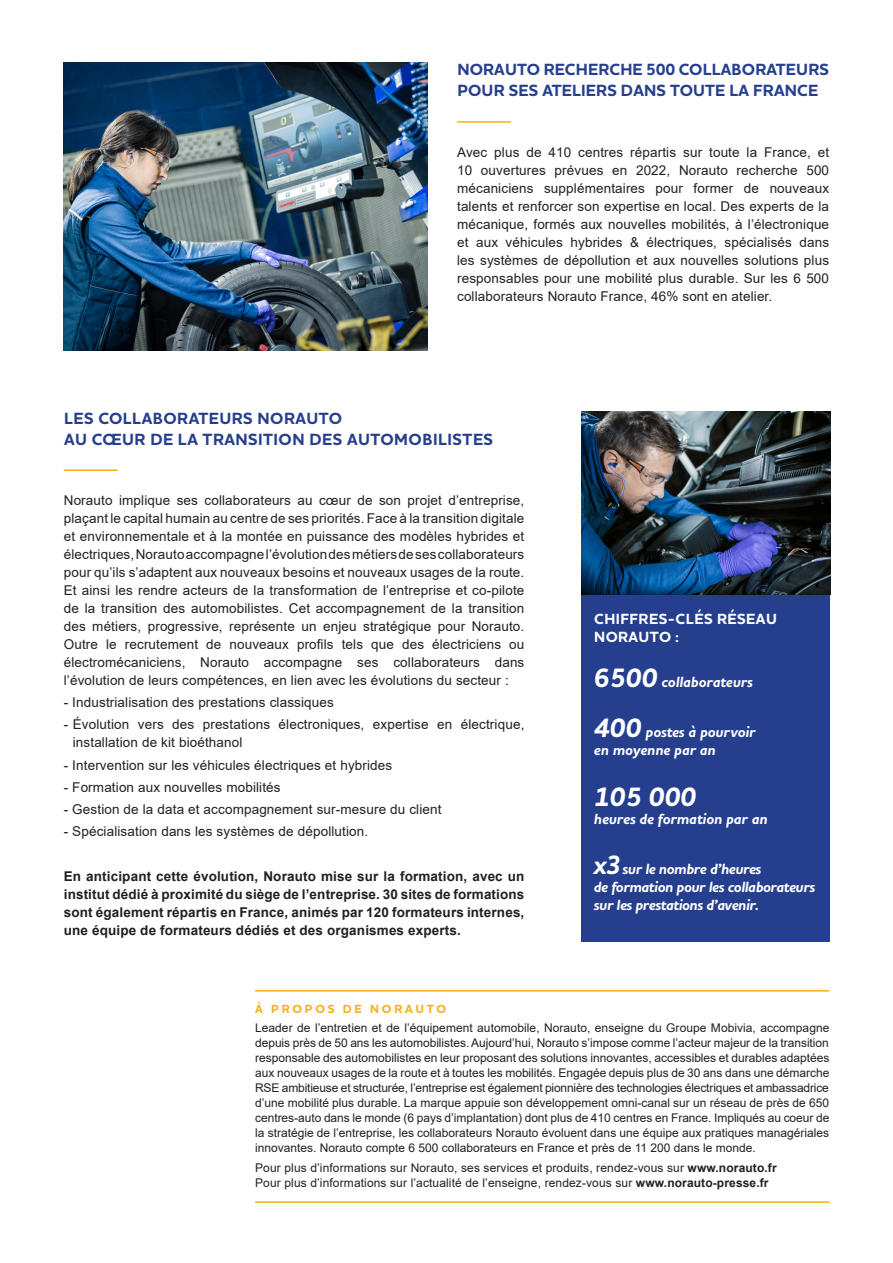
<style>
.page{position:relative;width:893px;height:1263px;background:#fff}
.page>*{position:absolute;margin:0;border:0;box-sizing:border-box;transform-origin:0 0}
.t1{font:italic 700 27px "Houschka Alt Pro";letter-spacing:-.01em;color:#fff}
.t2{font:700 16.5px/21px "Houschka Alt Pro";letter-spacing:.01em;color:#253f8e}
.t3{font:700 16.5px/21px "Houschka Alt Pro";letter-spacing:.03em;color:#253f8e}
.t4{font:italic 700 15px/18px "Houschka Alt Pro";letter-spacing:-.03em;color:#fff}
.t5{font:italic 700 15px/18px "Houschka Alt Pro";letter-spacing:-.01em;color:#fff}
.t6{font:700 15px/18px "Houschka Alt Pro";letter-spacing:.03em;color:#fff}
.t7{font:13.5px/18px "Arial";letter-spacing:.01em;color:#231f20;text-align:justify}
.t8{font:700 13.5px/18px "Arial";letter-spacing:.01em;color:#231f20;text-align:justify}
.t9{font:12px/15px "Arial";letter-spacing:.01em;color:#231f20;text-align:justify}
.t10{font:700 12px "Houschka Alt Pro";letter-spacing:.23em;color:#faaf18}
.s1{font-size:27px}
.s2{font-weight:700}
</style>
<div class="page">
<hr style="left:255px;top:990px;width:574px;height:1px;background:#faaf18">
<hr style="left:255px;top:1201px;width:574px;height:2px;background:#faaf18">
<div style="left:581px;top:594px;width:248px;height:348px;background:#253f8e"></div>
<img style="left:64px;top:63px;width:363px;height:288px">
<hr style="left:457px;top:121px;width:54px;height:2px;background:#faaf18">
<hr style="left:64px;top:469px;width:54px;height:2px;background:#faaf18">
<img style="left:581px;top:411px;width:249px;height:183px">
<p class="t2" style="left:457px;top:59px;width:373px">NORAUTO RECHERCHE 500 COLLABORATEURS<br>POUR SES ATELIERS DANS TOUTE LA FRANCE</p>
<p class="t7" style="left:457px;top:143px;width:374px">Avec plus de 410 centres répartis sur toute la France, et 10 ouvertures prévues en 2022, Norauto recherche 500 mécaniciens supplémentaires pour former de nouveaux talents et renforcer son expertise en local. Des experts de la mécanique, formés aux nouvelles mobilités, à l’électronique et aux véhicules hybrides &amp; électriques, spécialisés dans les systèmes de dépollution et aux nouvelles solutions plus responsables pour une mobilité plus durable. Sur les 6 500 collaborateurs Norauto France, 46% sont en atelier.</p>
<p class="t3" style="left:64px;top:408px;width:431px">LES COLLABORATEURS NORAUTO<br>AU CŒUR DE LA TRANSITION DES AUTOMOBILISTES</p>
<p class="t7" style="left:64px;top:491px;width:462px">Norauto implique ses collaborateurs au cœur de son projet d’entreprise, plaçant le capital humain au centre de ses priorités. Face à la transition digitale et environnementale et à la montée en puissance des modèles hybrides et électriques, Norauto accompagne l’évolution des métiers de ses collaborateurs pour qu’ils s’adaptent aux nouveaux besoins et nouveaux usages de la route.<br>Et ainsi les rendre acteurs de la transformation de l’entreprise et co-pilote de la transition des automobilistes. Cet accompagnement de la transition des métiers, progressive, représente un enjeu stratégique pour Norauto.<br>Outre le recrutement de nouveaux profils tels que des électriciens ou électromécaniciens, Norauto accompagne ses collaborateurs dans l’évolution de leurs compétences, en lien avec les évolutions du secteur :</p>
<p class="t7" style="left:64px;top:693px;width:272px">- Industrialisation des prestations classiques</p>
<p class="t7" style="left:73px;top:716px;width:453px;text-indent:-9px">- Évolution vers des prestations électroniques, expertise en électrique, installation de kit bioéthanol</p>
<p class="t7" style="left:64px;top:756px;width:330px">- Intervention sur les véhicules électriques et hybrides</p>
<p class="t7" style="left:64px;top:778px;width:218px">- Formation aux nouvelles mobilités</p>
<p class="t7" style="left:64px;top:800px;width:379px">- Gestion de la data et accompagnement sur-mesure du client</p>
<p class="t7" style="left:64px;top:823px;width:306px">- Spécialisation dans les systèmes de dépollution.</p>
<p class="t8" style="left:64px;top:867px;width:462px">En anticipant cette évolution, Norauto mise sur la formation, avec un institut dédié à proximité du siège de l’entreprise. 30 sites de formations sont également répartis en France, animés par 120 formateurs internes, une équipe de formateurs dédiés et des organismes experts.</p>
<p class="t6" style="left:594px;top:610px;width:184px">CHIFFRES-CLÉS RÉSEAU<br>NORAUTO :</p>
<p class="t5" style="left:594px;top:673px;width:160px"><span class="s1">6500</span> collaborateurs</p>
<p class="t5" style="left:594px;top:723px;width:163px"><span class="s1">400</span> postes à pourvoir en moyenne par an</p>
<h1 class="t1" style="left:594px;top:779px;width:104px">105 000</h1>
<p class="t5" style="left:594px;top:810px;width:175px">heures de formation par an</p>
<p class="t4" style="left:594px;top:860px;width:223px"><span class="s1">x3</span> sur le nombre d’heures<br>de formation pour les collaborateurs sur les prestations d’avenir.</p>
<p class="t10" style="left:255px;top:1001px;width:192px">À PROPOS DE NORAUTO</p>
<p class="t9" style="left:255px;top:1020px;width:576px">Leader de l’entretien et de l’équipement automobile, Norauto, enseigne du Groupe Mobivia, accompagne depuis près de 50 ans les automobilistes. Aujourd’hui, Norauto s’impose comme l’acteur majeur de la transition responsable des automobilistes en leur proposant des solutions innovantes, accessibles et durables adaptées aux nouveaux usages de la route et à toutes les mobilités. Engagée depuis plus de 30 ans dans une démarche RSE ambitieuse et structurée, l’entreprise est également pionnière des technologies électriques et ambassadrice d’une mobilité plus durable. La marque appuie son développement omni-canal sur un réseau de près de 650 centres-auto dans le monde (6 pays d’implantation) dont plus de 410 centres en France. Impliqués au coeur de la stratégie de l’entreprise, les collaborateurs Norauto évoluent dans une équipe aux pratiques managériales innovantes. Norauto compte 6 500 collaborateurs en France et près de 11 200 dans le monde.</p>
<p class="t9" style="left:255px;top:1160px;width:523px">Pour plus d’informations sur Norauto, ses services et produits, rendez-vous sur <span class="s2">www.norauto.fr<br></span>Pour plus d’informations sur l’actualité de l’enseigne, rendez-vous sur <span class="s2">www.norauto-presse.fr</span></p>
</div>
